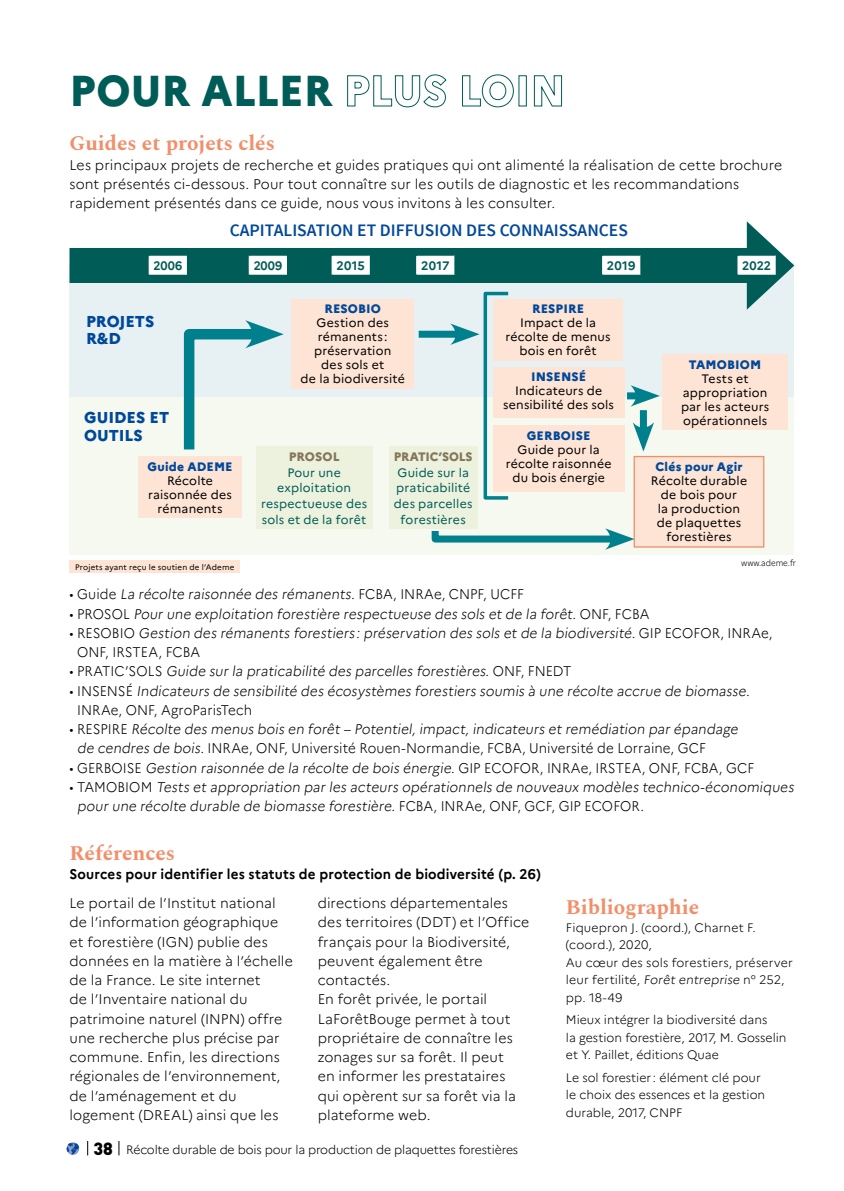
<style>
.page{position:relative;width:844px;height:1191px;background:#fff}
.page>*{position:absolute;margin:0;border:0;box-sizing:border-box;transform-origin:0 0}
.t1{font:800 43.23px "Marianne";color:#005c57;scale:.96 1}
.t2{font:700 21px "Spectral";color:#f28f6a}
.t3{font:600 17.5px "Source Sans Pro";color:#00489a}
.t4{font:800 15.75px/17.5px "Marianne";color:#00489a}
.t5{font:300 14px/19.2px "Marianne";letter-spacing:.005em;color:#000;scale:.95 1}
.t6{font:300 14px/19.2px "Marianne";letter-spacing:.005em;color:#000}
.t7{font:700 14px "Marianne";letter-spacing:.015em;color:#000;scale:.96 1}
.t8{font:300 12.25px/17.5px "Marianne";color:#000}
.t9{font:12.25px/14px "Marianne";letter-spacing:.015em;color:#000;text-align:center}
.t10{font:12.25px/15.8px "Marianne";letter-spacing:.015em;color:#005c57;text-align:center}
.t11{font:800 12.25px "Marianne";letter-spacing:.01em;color:#00489a}
.t12{font:700 12.25px "Marianne";letter-spacing:.01em;color:#005c57}
.t13{font:800 12.25px "Marianne";color:#847759}
.t14{font:300 8.75px "Marianne";color:#000;scale:.91 1}
.t15{font:8.05px "Marianne";letter-spacing:.02em;color:#000}
.s1{font-family:"DIN Pro";font-weight:900;font-size:17.5px}
</style>
<div class="page">
<svg style="left:67px;top:1142px;width:12px;height:12px"></svg>
<svg style="left:87px;top:1141px;width:1px;height:14px"></svg>
<svg style="left:118px;top:1141px;width:1px;height:14px"></svg>
<div style="left:69px;top:263px;width:725px;height:134px;background:#e7f1f4"></div>
<div style="left:69px;top:397px;width:725px;height:158px;background:#f6f9ef"></div>
<div style="left:69px;top:248px;width:694px;height:35px;background:#005c57"></div>
<svg style="left:148px;top:255px;width:39px;height:20px"></svg>
<svg style="left:248px;top:255px;width:39px;height:20px"></svg>
<svg style="left:331px;top:255px;width:39px;height:20px"></svg>
<svg style="left:416px;top:255px;width:39px;height:20px"></svg>
<svg style="left:602px;top:255px;width:39px;height:20px"></svg>
<svg style="left:737px;top:221px;width:57px;height:89px"></svg>
<div style="left:493px;top:299px;width:130px;height:61px;background:#fde4d5"></div>
<div style="left:493px;top:367px;width:131px;height:51px;background:#fde4d5"></div>
<div style="left:493px;top:425px;width:131px;height:67px;background:#fde4d5"></div>
<div style="left:138px;top:456px;width:104px;height:62px;background:#fde4d5"></div>
<div style="left:256px;top:446px;width:116px;height:83px;background:#edf2df"></div>
<div style="left:389px;top:446px;width:88px;height:83px;background:#edf2df"></div>
<div style="left:634px;top:456px;width:129px;height:91px;background:#fde4d5"></div>
<div style="left:633px;top:456px;width:131px;height:91px;border:1px solid #f28f6a"></div>
<div style="left:662px;top:355px;width:126px;height:75px;background:#fde4d5"></div>
<div style="left:69px;top:560px;width:171px;height:13px;background:#fde4d5"></div>
<div style="left:291px;top:299px;width:123px;height:89px;background:#fde4d5"></div>
<svg style="left:183px;top:320px;width:101px;height:130px"></svg>
<div style="left:418px;top:331px;width:44px;height:7px;background:#007f8d"></div>
<svg style="left:450px;top:323px;width:29px;height:22px"></svg>
<svg style="left:431px;top:524px;width:203px;height:26px"></svg>
<div style="left:627px;top:392px;width:15px;height:7px;background:#007f8d"></div>
<svg style="left:630px;top:385px;width:29px;height:21px"></svg>
<div style="left:639px;top:410px;width:7px;height:24px;background:#007f8d"></div>
<svg style="left:632px;top:422px;width:22px;height:29px"></svg>
<div style="left:483px;top:292px;width:26px;height:207px;border:4px solid #007f8d"></div>
<h1 class="t1" style="left:69px;top:64px;width:518px">POUR ALLER PLUS LOIN</h1>
<h2 class="t2" style="left:69px;top:128px;width:207px">Guides et projets clés</h2>
<p class="t6" style="left:69px;top:155px;width:714px">Les principaux projets de recherche et guides pratiques qui ont alimenté la réalisation de cette brochure sont présentés ci-dessous. Pour tout connaître sur les outils de diagnostic et les recommandations rapidement présentés dans ce guide, nous vous invitons à les consulter.</p>
<p class="t3" style="left:230px;top:220px;width:399px">CAPITALISATION ET DIFFUSION DES CONNAISSANCES</p>
<p class="t12" style="left:153px;top:258px;width:30px">2006</p>
<p class="t12" style="left:253px;top:258px;width:30px">2009</p>
<p class="t12" style="left:336px;top:258px;width:30px">2015</p>
<p class="t12" style="left:421px;top:258px;width:30px">2017</p>
<p class="t12" style="left:606px;top:258px;width:30px">2019</p>
<p class="t12" style="left:742px;top:258px;width:30px">2022</p>
<p class="t11" style="left:532px;top:301px;width:53px">RESPIRE</p>
<p class="t9" style="left:505px;top:316px;width:107px">Impact de la récolte de menus bois en forêt</p>
<p class="t11" style="left:531px;top:369px;width:57px">INSENSÉ</p>
<p class="t9" style="left:503px;top:384px;width:112px">Indicateurs de sensibilité des sols</p>
<p class="t11" style="left:526px;top:428px;width:65px">GERBOISE</p>
<p class="t9" style="left:505px;top:442px;width:107px">Guide pour la récolte raisonnée du bois énergie</p>
<p class="t11" style="left:324px;top:301px;width:58px">RESOBIO</p>
<p class="t9" style="left:300px;top:316px;width:106px">Gestion des rémanents: préservation<br>des sols et<br>de la biodiversité</p>
<p class="t4" style="left:86px;top:312px;width:70px">PROJETS<br>R&amp;D</p>
<p class="t11" style="left:688px;top:357px;width:74px">TAMOBIOM</p>
<p class="t9" style="left:680px;top:371px;width:90px">Tests et appropriation par les acteurs opérationnels</p>
<p class="t4" style="left:84px;top:409px;width:86px">GUIDES ET<br>OUTILS</p>
<p class="t13" style="left:288px;top:449px;width:52px">PROSOL</p>
<p class="t10" style="left:261px;top:464px;width:108px">Pour une exploitation respectueuse des sols et de la forêt</p>
<p class="t13" style="left:394px;top:449px;width:80px">PRATIC’SOLS</p>
<p class="t10" style="left:394px;top:464px;width:80px">Guide sur la praticabilité des parcelles forestières</p>
<p class="t11" style="left:655px;top:459px;width:88px">Clés pour Agir</p>
<p class="t11" style="left:147px;top:459px;width:87px">Guide ADEME</p>
<p class="t9" style="left:148px;top:473px;width:85px">Récolte raisonnée des rémanents</p>
<p class="t9" style="left:650px;top:474px;width:98px">Récolte durable de bois pour<br>la production de plaquettes forestières</p>
<p class="t15" style="left:75px;top:562px;width:161px">Projets ayant reçu le soutien de l’Ademe</p>
<p class="t14" style="left:741px;top:557px;width:62px">www.ademe.fr</p>
<p class="t5" style="left:69px;top:584px;width:480px">• G u i d e La récolte raisonnée des rémanents. FC BA , I N RAe, C N P F, U C F F</p>
<p class="t5" style="left:69px;top:604px;width:611px">• P RO S O L Pour une exploitation forestière respectueuse des sols et de la forêt. O N F, F C B A</p>
<p class="t5" style="left:77px;top:623px;width:733px;text-indent:-8px">• R E S O B I O Gestion des rémanents forestiers : préservation des sols et de la biodiversité. G I P E C O F O R , I N R A e ,<br>ONF, IRSTEA, FCBA</p>
<p class="t5" style="left:69px;top:661px;width:529px">• P R AT I C ’ S O L S Guide sur la praticabilité des parcelles forestières. O N F, F N EDT</p>
<p class="t5" style="left:77px;top:681px;width:711px;text-indent:-8px">• I N S EN S É Indicateurs de sensibilité des écosystèmes forestiers soumis à une récolte accrue de biomasse.<br>INRAe, ONF, AgroParisTech</p>
<p class="t5" style="left:77px;top:719px;width:699px;text-indent:-8px">• R E S P I R E Récolte des menus bois en forêt – Potentiel, impact, indicateurs et remédiation par épandage decendres de bois. INRAe, ONF, Université Rouen-Normandie, FCBA, Université de Lorraine, GCF</p>
<p class="t5" style="left:69px;top:758px;width:722px">• GERBOISE Gestion raisonnée de la récolte de bois énergie. GIP ECOFOR, INRAe, IRSTEA, ONF, FCBA, GCF</p>
<p class="t5" style="left:77px;top:777px;width:758px;text-indent:-8px">• TA M O B I O M Tests et appropriation par les acteurs opérationnels de nouveaux modèles technico-économiques pour une récolte durable de biomasse forestière. FC BA , I N RAe, O N F, G C F, G I P E C O FO R .</p>
<h2 class="t2" style="left:69px;top:837px;width:107px">Références</h2>
<p class="t7" style="left:69px;top:865px;width:492px">Sources pour identifier les statuts de protection de biodiversité (p. 26)</p>
<p class="t6" style="left:69px;top:893px;width:225px">Le portail de l’Institut national de l’information géographique et forestière (IGN) publie des données en la matière à l’échelle de la France. Le site internet<br>de l’Inventaire national du patrimoine naturel (INPN) offre une recherche plus précise par commune. Enfin, les directions régionales de l’environnement, de l’aménagement et du logement (DREAL) ainsi que les</p>
<p class="t6" style="left:317px;top:893px;width:213px">directions départementales des territoires (DDT) et l’Office français pour la Biodiversité, peuvent également être contactés.<br>En forêt privée, le portail<br>LaForêtBouge permet à tout propriétaire de connaître les zonages sur sa forêt. Il peut<br>en informer les prestataires qui opèrent sur sa forêt via la plateforme web.</p>
<h2 class="t2" style="left:566px;top:892px;width:135px">Bibliographie</h2>
<p class="t8" style="left:566px;top:918px;width:228px">Fiquepron J. (coord.), Charnet F. (coord.), 2020,<br>Au cœur des sols forestiers, préserver leur fertilité, Forêt entreprise n° 252, pp. 18-49</p>
<p class="t8" style="left:566px;top:1011px;width:222px">Mieux intégrer la biodiversité dans<br>la gestion forestière, 2017, M. Gosselin et Y. Paillet, éditions Quae</p>
<p class="t8" style="left:566px;top:1068px;width:201px">Le sol forestier: élément clé pour le choix des essences et la gestion durable, 2017, CNPF</p>
<p class="t8" style="left:93px;top:1140px;width:426px"><span class="s1">38</span> Récolte durable de bois pour la production de plaquettes forestières</p>
</div>
